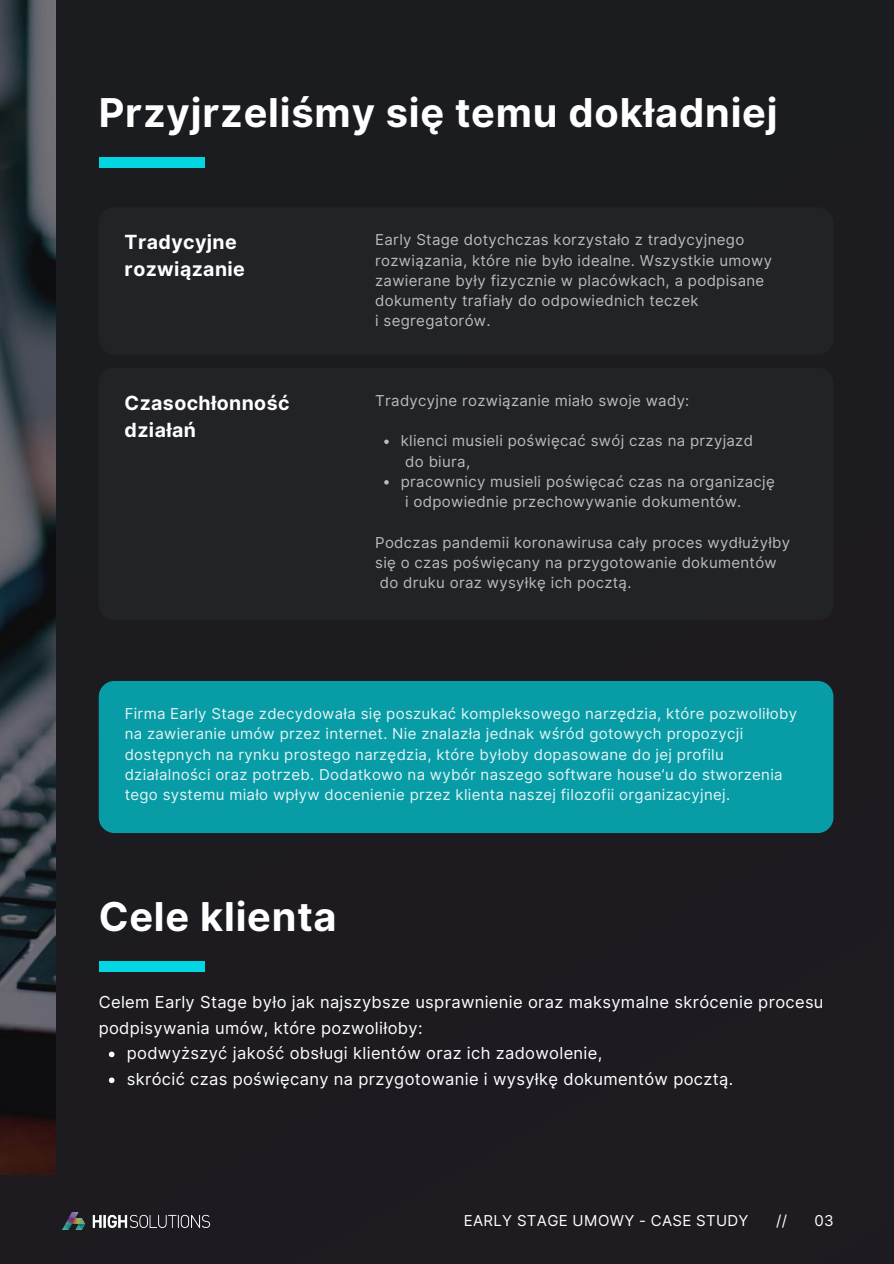
<style>
.page{position:relative;width:894px;height:1264px;background:#fff}
.page>*{position:absolute;margin:0;border:0;box-sizing:border-box;transform-origin:0 0}
.t1{font:700 39.75px "Inter";letter-spacing:.02em;color:#fff}
.t2{font:700 19.5px/27px "Inter";letter-spacing:.02em;color:#fff}
.t3{font:16.5px/26px "Inter";letter-spacing:.02em;color:#fff}
.t4{font:15px/20.2px "Inter";letter-spacing:.02em;color:#fff}
</style>
<div class="page">
<div style="left:0;top:0;width:893px;height:1263px;background:#1d1b20"></div>
<img style="left:0;top:0;width:56px;height:1174px">
<div style="left:99px;top:158px;width:105px;height:10px;background:#03d5e2"></div>
<div style="left:99px;top:961px;width:105px;height:10px;background:#03d5e2"></div>
<svg style="left:109px;top:1051px;width:5px;height:6px"></svg>
<svg style="left:109px;top:1077px;width:5px;height:6px"></svg>
<div style="left:99px;top:207px;width:734px;height:148px;background:#242528;border-radius:16px"></div>
<div style="left:99px;top:368px;width:734px;height:252px;background:#242528;border-radius:16px"></div>
<svg style="left:384px;top:439px;width:4px;height:5px"></svg>
<svg style="left:384px;top:480px;width:4px;height:4px"></svg>
<img style="left:62px;top:1212px;width:149px;height:17px">
<div style="left:99px;top:681px;width:734px;height:152px;background:#089ca7;border-radius:16px"></div>
<h1 class="t1" style="left:99px;top:89px;width:680px">Przyjrzeliśmy się temu dokładniej</h1>
<h2 class="t2" style="left:125px;top:229px;width:122px">Tradycyjne rozwiązanie</h2>
<h2 class="t2" style="left:125px;top:389px;width:166px">Czasochłonność działań</h2>
<p class="t4" style="left:375px;top:230px;width:398px">Early Stage dotychczas korzystało z tradycyjnego rozwiązania, które nie było idealne. Wszystkie umowy zawierane były fizycznie w placówkach, a podpisane dokumenty trafiały do odpowiednich teczek<br>i segregatorów.</p>
<p class="t4" style="left:375px;top:390px;width:315px">Tradycyjne rozwiązanie miało swoje wady:</p>
<p class="t4" style="left:400px;top:430px;width:353px">klienci musieli poświęcać swój czas na przyjazd</p>
<p class="t4" style="left:405px;top:451px;width:66px">do biura,</p>
<p class="t4" style="left:400px;top:471px;width:375px">pracownicy musieli poświęcać czas na organizację</p>
<p class="t4" style="left:405px;top:491px;width:337px">i odpowiednie przechowywanie dokumentów.</p>
<p class="t4" style="left:375px;top:532px;width:416px">Podczas pandemii koronawirusa cały proces wydłużyłby</p>
<p class="t4" style="left:375px;top:552px;width:403px">się o czas poświęcany na przygotowanie dokumentów</p>
<p class="t4" style="left:379px;top:572px;width:253px">do druku oraz wysyłkę ich pocztą.</p>
<p class="t4" style="left:125px;top:703px;width:673px">Firma Early Stage zdecydowała się poszukać kompleksowego narzędzia, które pozwoliłoby na zawieranie umów przez internet. Nie znalazła jednak wśród gotowych propozycji dostępnych na rynku prostego narzędzia, które byłoby dopasowane do jej profilu działalności oraz potrzeb. Dodatkowo na wybór naszego software house’u do stworzenia tego systemu miało wpływ docenienie przez klienta naszej filozofii organizacyjnej.</p>
<h1 class="t1" style="left:99px;top:892px;width:239px">Cele klienta</h1>
<p class="t3" style="left:99px;top:988px;width:726px">Celem Early Stage było jak najszybsze usprawnienie oraz maksymalne skrócenie procesu podpisywania umów, które pozwoliłoby:</p>
<p class="t3" style="left:127px;top:1040px;width:607px">podwyższyć jakość obsługi klientów oraz ich zadowolenie,<br>skrócić czas poświęcany na przygotowanie i wysyłkę dokumentów pocztą.</p>
<p class="t4" style="left:464px;top:1209px;width:286px">EARLY STAGE UMOWY - CASE STUDY</p>
<p class="t4" style="left:775px;top:1209px;width:12px">//</p>
<p class="t4" style="left:814px;top:1209px;width:21px">03</p>
</div>
